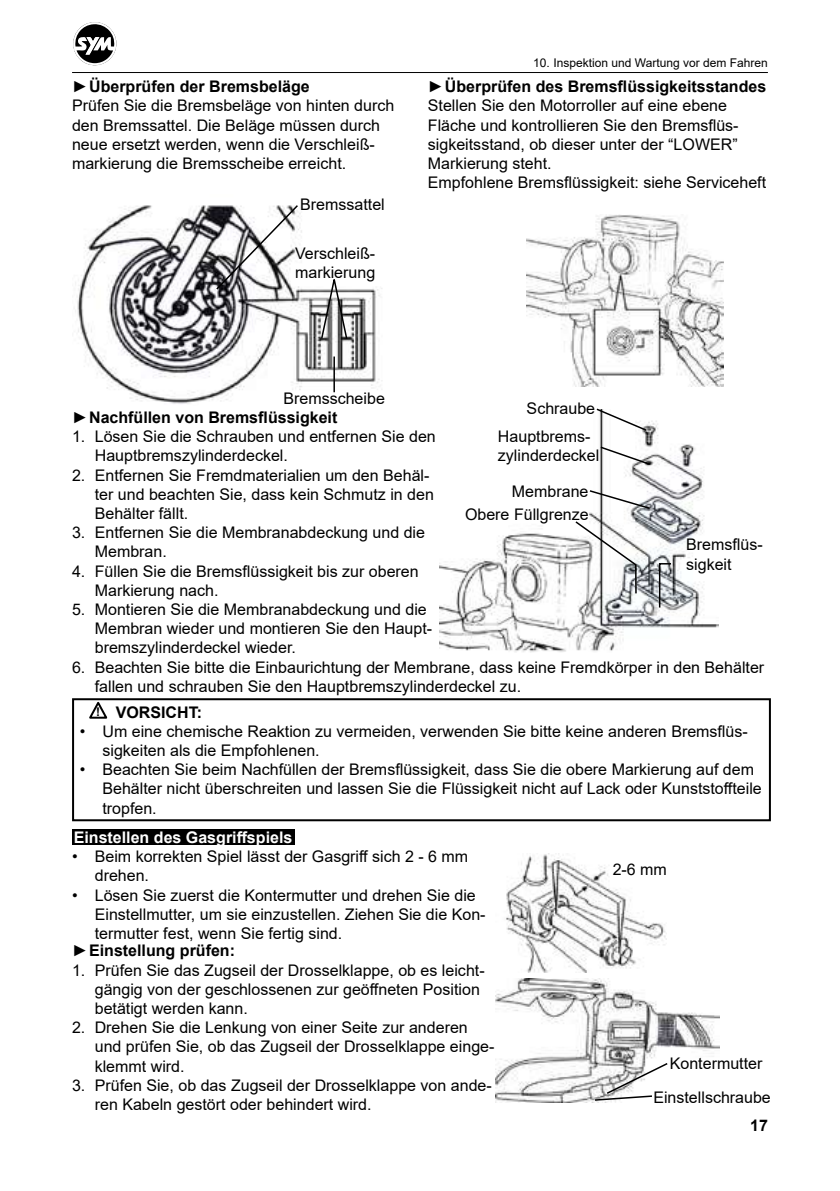
<style>
.page{position:relative;width:840px;height:1191px;background:#fff}
.page>*{position:absolute;margin:0;border:0;box-sizing:border-box;transform-origin:0 0}
.t1{font:16px/19.2px "Arial";color:#000}
.t2{font:700 16px "Arial";color:#000}
.t3{font:700 16px "Arial";color:#fff}
.t4{font:12px "Arial";color:#000}
.t5{font:700 12px "Arial";color:#000}
</style>
<div class="page">
<hr style="left:72px;top:72px;width:695px;height:1px;background:#000">
<svg style="left:73px;top:22px;width:44px;height:44px"></svg>
<img style="left:75px;top:205px;width:307px;height:199px">
<img style="left:526px;top:214px;width:197px;height:172px">
<svg style="left:214px;top:205px;width:85px;height:86px"></svg>
<hr style="left:333px;top:356px;width:2px;height:36px;background:#000">
<svg style="left:320px;top:272px;width:28px;height:68px"></svg>
<img style="left:439px;top:421px;width:279px;height:231px">
<svg style="left:587px;top:489px;width:64px;height:21px"></svg>
<svg style="left:598px;top:445px;width:53px;height:21px"></svg>
<svg style="left:594px;top:408px;width:54px;height:24px"></svg>
<svg style="left:573px;top:520px;width:64px;height:75px"></svg>
<svg style="left:657px;top:562px;width:15px;height:47px"></svg>
<div style="left:72px;top:698px;width:698px;height:123px;border:2px solid #000"></div>
<svg style="left:87px;top:700px;width:23px;height:19px"></svg>
<div style="left:72px;top:829px;width:222px;height:16px;background:#000"></div>
<img style="left:506px;top:854px;width:160px;height:118px">
<img style="left:495px;top:978px;width:223px;height:124px">
<svg style="left:593px;top:1061px;width:75px;height:40px"></svg>
<p class="t2" style="left:72px;top:75px;width:239px">►Überprüfen der Bremsbeläge</p>
<p class="t1" style="left:72px;top:96px;width:323px">Prüfen Sie die Bremsbeläge von hinten durch den Bremssattel. Die Beläge müssen durch neue ersetzt werden, wenn die Verschleiß&shy;markierung die Bremsscheibe erreicht.</p>
<p class="t1" style="left:300px;top:195px;width:86px">Bremssattel</p>
<p class="t1" style="left:295px;top:244px;width:82px">Verschleiß&shy;markierung</p>
<p class="t4" style="left:533px;top:54px;width:236px">10. Inspektion und Wartung vor dem Fahren</p>
<p class="t2" style="left:427px;top:75px;width:339px">►Überprüfen des Bremsflüssigkeitsstandes</p>
<p class="t1" style="left:427px;top:96px;width:339px">Stellen Sie den Motorroller auf eine ebene Fläche und kontrollieren Sie den Bremsflüs&shy;sigkeitsstand, ob dieser unter der “LOWER” Markierung steht.<br>Empfohlene Bremsflüssigkeit: siehe Serviceheft</p>
<p class="t1" style="left:283px;top:388px;width:103px">Bremsscheibe</p>
<p class="t1" style="left:497px;top:395px;width:99px;line-height:27.4px;text-align:right">Schraube<br>Hauptbrems-</p>
<p class="t1" style="left:497px;top:446px;width:103px">zylinderdeckel</p>
<p class="t1" style="left:465px;top:479px;width:125px;line-height:23.2px;text-align:right">Membrane<br>Obere Füllgrenze</p>
<p class="t2" style="left:72px;top:406px;width:267px">►Nachfüllen von Bremsflüssigkeit</p>
<p class="t1" style="left:95px;top:427px;width:342px;text-indent:-23px">1. Lösen Sie die Schrauben und entfernen Sie den<br>Hauptbremszylinderdeckel.</p>
<p class="t1" style="left:95px;top:465px;width:340px;text-indent:-23px">2. Entfernen Sie Fremdmaterialien um den Behäl&shy;ter und beachten Sie, dass kein Schmutz in den<br>Behälter fällt.</p>
<p class="t1" style="left:95px;top:523px;width:331px;text-indent:-23px">3. Entfernen Sie die Membranabdeckung und die<br>Membran.</p>
<p class="t1" style="left:95px;top:561px;width:325px;text-indent:-23px">4. Füllen Sie die Bremsflüssigkeit bis zur oberen<br>Markierung nach.</p>
<p class="t1" style="left:95px;top:599px;width:339px;text-indent:-23px">5. Montieren Sie die Membranabdeckung und die<br>Membran wieder und montieren Sie den Haupt&shy;bremszylinderdeckel wieder.</p>
<p class="t1" style="left:95px;top:657px;width:670px;text-indent:-23px">6. Beachten Sie bitte die Einbaurichtung der Membrane, dass keine Fremdkörper in den Behälter fallen und schrauben Sie den Hauptbremszylinderdeckel zu.</p>
<p class="t1" style="left:685px;top:535px;width:78px">Bremsflüs&shy;sigkeit</p>
<p class="t2" style="left:116px;top:700px;width:88px">VORSICHT:</p>
<p class="t1" style="left:102px;top:721px;width:646px;text-indent:-23px">• Um eine chemische Reaktion zu vermeiden, verwenden Sie bitte keine anderen Bremsflüs&shy;sigkeiten als die Empfohlenen.</p>
<p class="t1" style="left:102px;top:760px;width:660px;text-indent:-23px">• Beachten Sie beim Nachfüllen der Bremsflüssigkeit, dass Sie die obere Markierung auf dem<br>Behälter nicht überschreiten und lassen Sie die Flüssigkeit nicht auf Lack oder Kunststoffteile tropfen.</p>
<p class="t5" style="left:96px;top:703px;width:5px">!</p>
<p class="t3" style="left:74px;top:826px;width:220px">Einstellen des Gasgriffspiels</p>
<p class="t1" style="left:95px;top:847px;width:375px;text-indent:-23px">• Beim korrekten Spiel lässt der Gasgriff sich 2 - 6 mm drehen.</p>
<p class="t1" style="left:95px;top:885px;width:392px;text-indent:-23px">• Lösen Sie zuerst die Kontermutter und drehen Sie die<br>Einstellmutter, um sie einzustellen. Ziehen Sie die Kon&shy;termutter fest, wenn Sie fertig sind.</p>
<p class="t2" style="left:72px;top:939px;width:164px">►Einstellung prüfen:</p>
<p class="t1" style="left:95px;top:960px;width:391px;text-indent:-23px">1. Prüfen Sie das Zugseil der Drosselklappe, ob es leicht&shy;gängig von der geschlossenen zur geöffneten Position betätigt werden kann.</p>
<p class="t1" style="left:95px;top:1017px;width:401px;text-indent:-23px">2. Drehen Sie die Lenkung von einer Seite zur anderen und prüfen Sie, ob das Zugseil der Drosselklappe einge&shy;klemmt wird.</p>
<p class="t1" style="left:95px;top:1075px;width:398px;text-indent:-23px">3. Prüfen Sie, ob das Zugseil der Drosselklappe von ande&shy;ren Kabeln gestört oder behindert wird.</p>
<p class="t1" style="left:612px;top:860px;width:56px">2-6 mm</p>
<p class="t1" style="left:653px;top:1047px;width:119px;line-height:33.2px;text-align:center">Kontermutter<br>Einstellschraube</p>
<p class="t2" style="left:749px;top:1113px;width:19px">17</p>
</div>
